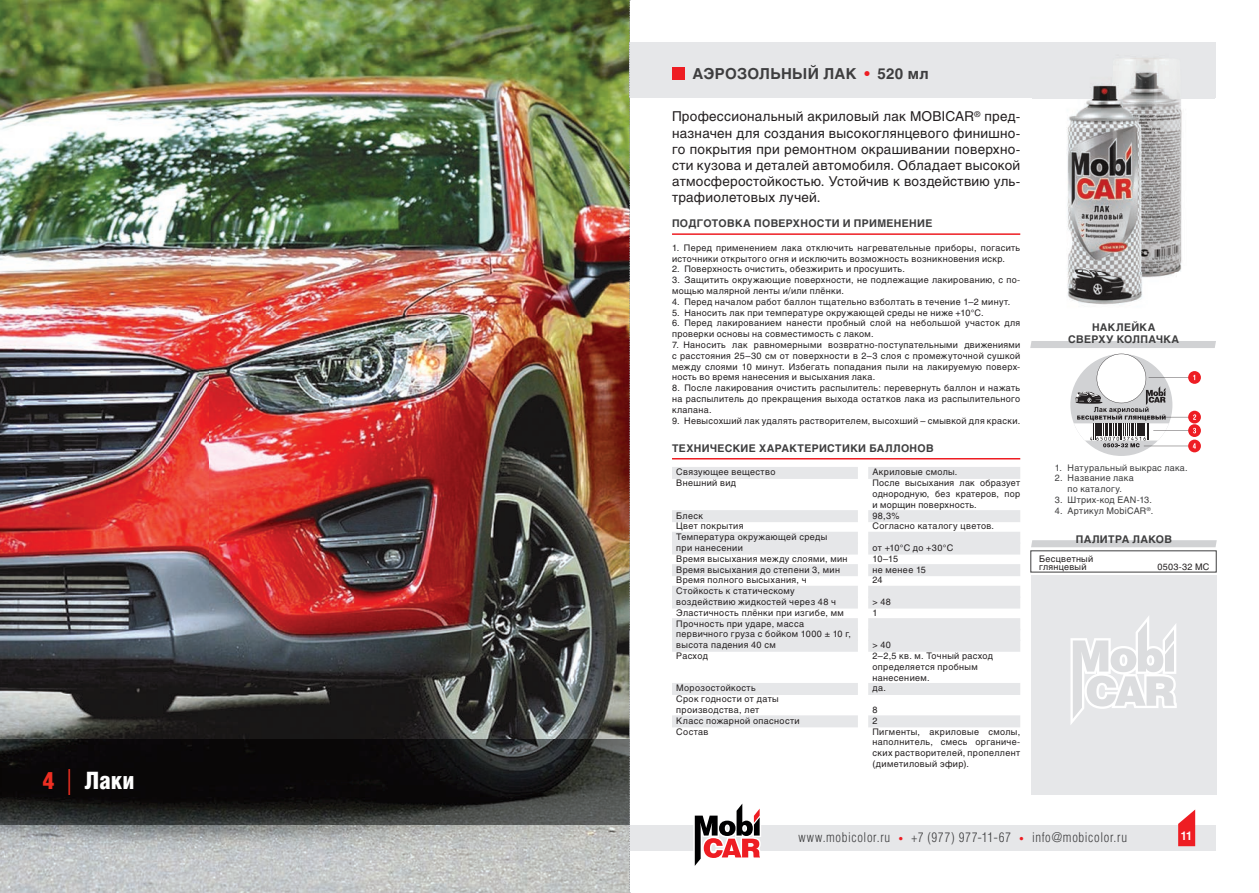
<style>
.page{position:relative;width:1259px;height:893px;background:#fff}
.page>*{position:absolute;margin:0;border:0;box-sizing:border-box;transform-origin:0 0}
.t1{font:900 24px "Helios Cond";color:#fff}
.t2{font:700 15px "Helios";letter-spacing:.02em;color:#3e3e3f}
.t3{font:13.5px/16.2px "Helios";letter-spacing:.02em;color:#231f20;text-align:justify}
.t4{font:300 13.5px "Helios Cond";letter-spacing:.05em;color:#3e3e3f}
.t5{font:700 12px "Helios Cond";color:#fff}
.t6{font:700 10.5px/12.6px "Helios";letter-spacing:.035em;color:#3e3e3f;text-align:center}
.t7{font:9px/10.8px "Helios";letter-spacing:.035em;color:#231f20}
.t8{font:9px/10.8px "Helios";letter-spacing:.03em;color:#3e3e3f;text-align:center}
.s1{color:#ee2e22}
.s2{font-weight:400;font-size:36px;color:#ee2e22}
.s3{color:#ee1d23}
</style>
<div class="page">
<img style="left:0;top:0;width:629px;height:893px">
<div style="left:1030px;top:576px;width:186px;height:219px;background:#e6e7e9"></div>
<div style="left:1070px;top:354px;width:102px;height:102px;background:#d1d2d4;border-radius:50%"></div>
<div style="left:1188px;top:371px;width:13px;height:13px;background:#ee1d23;border-radius:50%"></div>
<svg style="left:1188px;top:411px;width:13px;height:12px"></svg>
<div style="left:1188px;top:424px;width:13px;height:13px;background:#ee1d23;border-radius:50%"></div>
<div style="left:1188px;top:440px;width:13px;height:12px;background:#ee1d23;border-radius:50%"></div>
<svg style="left:1073px;top:354px;width:123px;height:95px"></svg>
<img style="left:0;top:740px;width:629px;height:85px">
<div style="left:629px;top:825px;width:587px;height:25px;background:#e6e7e9"></div>
<svg style="left:693px;top:803px;width:68px;height:63px"></svg>
<svg style="left:1178px;top:809px;width:17px;height:37px"></svg>
<div style="left:629px;top:43px;width:587px;height:55px;background:#e6e7e9"></div>
<div style="left:672px;top:67px;width:13px;height:12px;background:#ee1d23"></div>
<img style="left:1032px;top:58px;width:183px;height:247px">
<svg style="left:1030px;top:341px;width:186px;height:7px"></svg>
<hr style="left:672px;top:233px;width:348px;height:2px;background:#ee1d23">
<svg style="left:1031px;top:540px;width:185px;height:7px"></svg>
<div style="left:672px;top:467px;width:186px;height:12px;background:#e6e7e9"></div>
<div style="left:672px;top:510px;width:186px;height:12px;background:#e6e7e9"></div>
<div style="left:672px;top:532px;width:186px;height:12px;background:#e6e7e9"></div>
<div style="left:672px;top:543px;width:186px;height:12px;background:#e6e7e9"></div>
<div style="left:672px;top:564px;width:186px;height:12px;background:#e6e7e9"></div>
<div style="left:672px;top:586px;width:186px;height:12px;background:#e6e7e9"></div>
<div style="left:672px;top:597px;width:186px;height:12px;background:#e6e7e9"></div>
<div style="left:672px;top:618px;width:186px;height:12px;background:#e6e7e9"></div>
<div style="left:672px;top:629px;width:186px;height:12px;background:#e6e7e9"></div>
<div style="left:672px;top:640px;width:186px;height:12px;background:#e6e7e9"></div>
<div style="left:672px;top:683px;width:186px;height:12px;background:#e6e7e9"></div>
<div style="left:672px;top:715px;width:186px;height:12px;background:#e6e7e9"></div>
<div style="left:868px;top:467px;width:152px;height:12px;background:#e6e7e9"></div>
<div style="left:868px;top:510px;width:152px;height:12px;background:#e6e7e9"></div>
<div style="left:868px;top:532px;width:152px;height:12px;background:#e6e7e9"></div>
<div style="left:868px;top:543px;width:152px;height:12px;background:#e6e7e9"></div>
<div style="left:868px;top:564px;width:152px;height:12px;background:#e6e7e9"></div>
<div style="left:868px;top:586px;width:152px;height:12px;background:#e6e7e9"></div>
<div style="left:868px;top:597px;width:152px;height:12px;background:#e6e7e9"></div>
<div style="left:868px;top:618px;width:152px;height:12px;background:#e6e7e9"></div>
<div style="left:868px;top:629px;width:152px;height:12px;background:#e6e7e9"></div>
<div style="left:868px;top:640px;width:152px;height:12px;background:#e6e7e9"></div>
<div style="left:868px;top:683px;width:152px;height:12px;background:#e6e7e9"></div>
<div style="left:868px;top:715px;width:152px;height:12px;background:#e6e7e9"></div>
<hr style="left:672px;top:458px;width:348px;height:1px;background:#ee1d23">
<svg style="left:1070px;top:616px;width:106px;height:109px"></svg>
<svg style="left:629px;top:0;width:1px;height:893px"></svg>
<h1 class="t1" style="left:43px;top:767px;width:94px"><span class="s1">4</span> <span class="s2">|</span> Лаки</h1>
<h2 class="t2" style="left:692px;top:65px;width:238px">АЭРОЗОЛЬНЫЙ ЛАК <span class="s3">•</span> 520 мл</h2>
<p class="t3" style="left:672px;top:108px;width:350px">Профессиональный акриловый лак MOBICAR<sup>®</sup> пред&shy;назначен для создания высокоглянцевого финишно&shy;го покрытия при ремонтном окрашивании поверхно&shy;сти кузова и деталей автомобиля. Обладает высокой атмосферостойкостью. Устойчив к воздействию уль&shy;трафиолетовых лучей.</p>
<p class="t6" style="left:672px;top:217px;width:262px">ПОДГОТОВКА ПОВЕРХНОСТИ И ПРИМЕНЕНИЕ</p>
<p class="t7" style="left:672px;top:242px;width:350px">1. Перед применением лака отключить нагревательные приборы, погасить источники открытого огня и исключить возможность возникновения искр.</p>
<p class="t7" style="left:672px;top:264px;width:234px">2. Поверхность очистить, обезжирить и просушить.</p>
<p class="t7" style="left:672px;top:275px;width:350px">3. Защитить окружающие поверхности, не подлежащие лакированию, с по&shy;мощью малярной ленты и/или плёнки.</p>
<p class="t7" style="left:672px;top:296px;width:340px">4. Перед началом работ баллон тщательно взболтать в течение 1–2 минут.</p>
<p class="t7" style="left:672px;top:307px;width:313px">5. Наносить лак при температуре окружающей среды не ниже +10°С.</p>
<p class="t7" style="left:672px;top:318px;width:350px">6. Перед лакированием нанести пробный слой на небольшой участок для проверки основы на совместимость с лаком.</p>
<p class="t7" style="left:672px;top:339px;width:350px;text-align:justify">7. Наносить лак равномерными возвратно-поступательными движениями с расстояния 25–30 см от поверхности в 2–3 слоя с промежуточной сушкой между слоями 10 минут. Избегать попадания пыли на лакируемую поверх&shy;ность во время нанесения и высыхания лака.</p>
<p class="t7" style="left:672px;top:383px;width:350px;text-align:justify">8. После лакирования очистить распылитель: перевернуть баллон и нажать на распылитель до прекращения выхода остатков лака из распылительного клапана.</p>
<p class="t7" style="left:672px;top:415px;width:350px">9. Невысохший лак удалять растворителем, высохший – смывкой для краски.</p>
<p class="t6" style="left:672px;top:442px;width:263px">ТЕХНИЧЕСКИЕ ХАРАКТЕРИСТИКИ БАЛЛОНОВ</p>
<p class="t7" style="left:676px;top:467px;width:101px">Связующее вещество<br>Внешний вид</p>
<p class="t7" style="left:676px;top:510px;width:176px">Блеск<br>Цвет покрытия<br>Температура окружающей среды<br>при нанесении<br>Время высыхания между слоями, мин<br>Время высыхания до степени 3, мин<br>Время полного высыхания, ч<br>Стойкость к статическому воздействию жидкостей через 48 ч<br>Эластичность плёнки при изгибе, мм<br>Прочность при ударе, масса первичного груза с бойком 1000 ± 10 г, высота падения 40 см<br>Расход</p>
<p class="t7" style="left:676px;top:683px;width:125px">Морозостойкость<br>Срок годности от даты производства, лет<br>Класс пожарной опасности<br>Состав</p>
<p class="t7" style="left:872px;top:467px;width:149px">Акриловые смолы.<br>После высыхания лак образует однородную, без кратеров, пор и морщин поверхность.<br>98,3%<br>Согласно каталогу цветов.</p>
<p class="t7" style="left:872px;top:542px;width:82px">от +10°С до +30°С<br>10–15<br>не менее 15<br>24</p>
<p class="t7" style="left:872px;top:596px;width:20px">&gt; 48<br>1</p>
<p class="t7" style="left:872px;top:640px;width:122px">&gt; 40<br>2–2,5 кв. м. Точный расход определяется пробным нанесением.<br>да.</p>
<p class="t7" style="left:872px;top:704px;width:149px">8<br>2<br>Пигменты, акриловые смолы, наполнитель, смесь органиче&shy;ских растворителей, пропеллент (диметиловый эфир).</p>
<p class="t6" style="left:1068px;top:321px;width:113px">НАКЛЕЙКА<br>СВЕРХУ КОЛПАЧКА</p>
<p class="t8" style="left:1054px;top:462px;width:134px">1. Натуральный выкрас лака.</p>
<p class="t8" style="left:1054px;top:473px;width:80px">2. Название лака по каталогу.</p>
<p class="t8" style="left:1054px;top:494px;width:99px">3. Штрих-код EAN-13.</p>
<p class="t8" style="left:1054px;top:505px;width:100px">4. Артикул MobiCAR<sup>®</sup>.</p>
<p class="t6" style="left:1075px;top:533px;width:98px">ПАЛИТРА ЛАКОВ</p>
<p class="t7" style="left:1039px;top:555px;width:55px;line-height:7.5px">Бесцветный глянцевый</p>
<p class="t7" style="left:1157px;top:561px;width:54px">0503-32 МС</p>
<h3 class="t4" style="left:798px;top:830px;width:330px">www.mobicolor.ru <span class="s3">•</span> +7 (977) 977-11-67 <span class="s3">•</span> info@mobicolor.ru</h3>
<h3 class="t5" style="left:1181px;top:829px;width:13px">11</h3>
</div>
